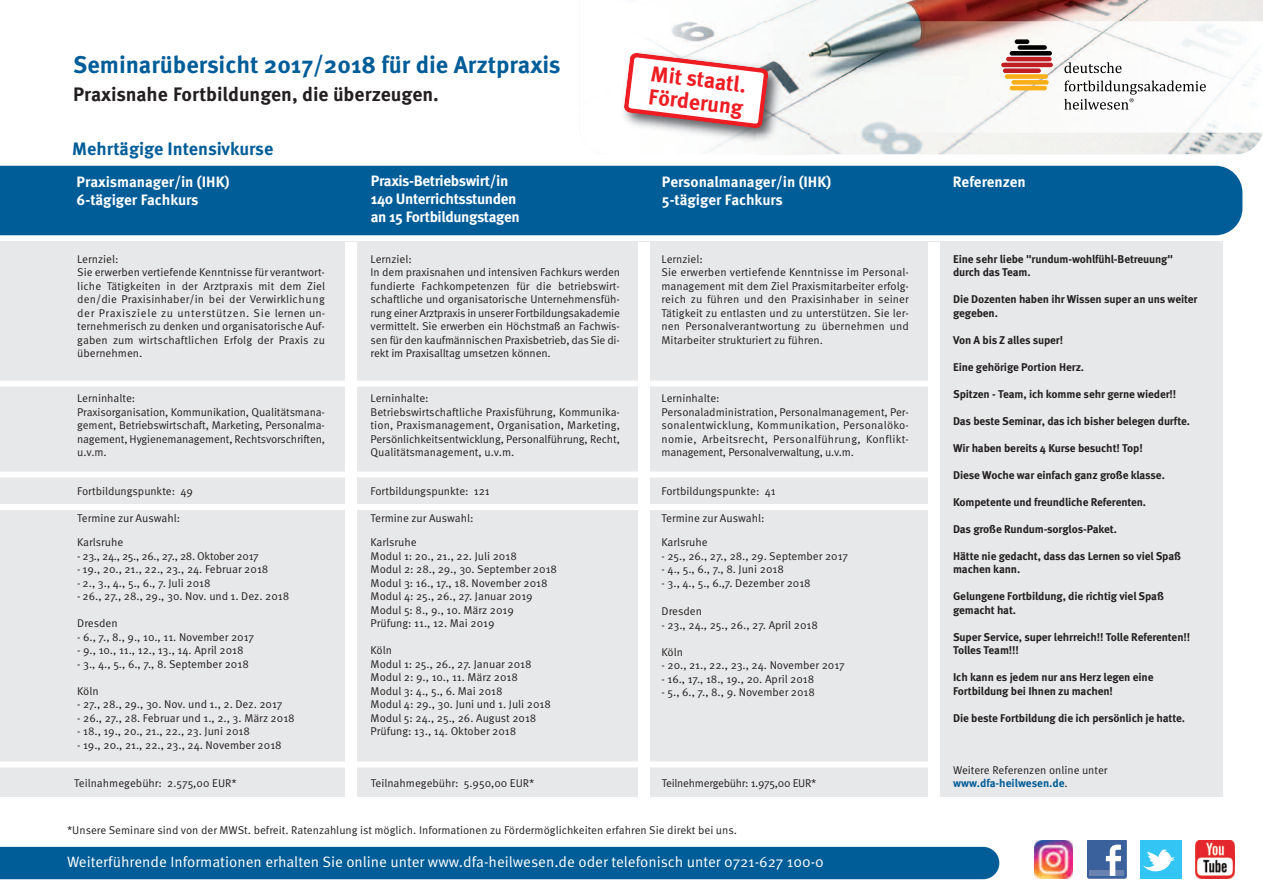
<style>
.page{position:relative;width:1263px;height:893px;background:#fff}
.page>*{position:absolute;margin:0;border:0;box-sizing:border-box;transform-origin:0 0}
.t1{font:700 24px "Meta OT";color:#015d98}
.t2{font:700 21.9px/23.1px "Meta Plus";color:#ee1d23}
.t3{font:700 19.5px "Meta OT";color:#231f20}
.t4{font:700 18px "Meta OT";color:#015d98}
.t5{font:700 15px/18px "Meta OT";letter-spacing:-.01em;color:#fff}
.t6{font:15px "Meta OT Norm";color:#fff}
.t7{font:11.25px/13.5px "Meta OT Norm";color:#231f20}
.t8{font:700 11.25px/13.5px "Meta OT";letter-spacing:-.01em;color:#231f20}
.t9{font:11.25px "Meta OT Norm";letter-spacing:-.03em;color:#231f20}
.t10{font:11.25px "Meta OT Norm";letter-spacing:-.025em;color:#231f20}
.t11{font:700 11.25px "Meta OT";color:#015d98}
.s1{font-family:"Meta OT Norm";font-weight:400;color:#231f20}
</style>
<div class="page">
<img style="left:671px;top:0;width:592px;height:154px">
<img style="left:756px;top:21px;width:507px;height:112px">
<svg style="left:1064px;top:62px;width:57px;height:11px"></svg>
<svg style="left:1064px;top:81px;width:142px;height:29px"></svg>
<div style="left:1015px;top:39px;width:14px;height:5px;background:#000;border-radius:2px"></div>
<div style="left:1017px;top:45px;width:30px;height:5px;background:#000;border-radius:2px"></div>
<div style="left:1010px;top:51px;width:42px;height:5px;background:#000;border-radius:2px"></div>
<hr style="left:1006px;top:57px;width:46px;height:4px;background:#bf1e23;border-radius:2px">
<hr style="left:1001px;top:63px;width:52px;height:4px;background:#bf1e23;border-radius:2px">
<div style="left:1003px;top:68px;width:38px;height:5px;background:#bf1e23;border-radius:2px"></div>
<div style="left:1005px;top:74px;width:43px;height:5px;background:#faaf18;border-radius:2px"></div>
<div style="left:1011px;top:80px;width:38px;height:5px;background:#faaf18;border-radius:2px"></div>
<hr style="left:1010px;top:86px;width:37px;height:4px;background:#faaf18;border-radius:2px">
<svg style="left:1087px;top:840px;width:39px;height:39px;background:#617faf"></svg>
<div style="left:1141px;top:840px;width:40px;height:39px;background:#33c5f3"></div>
<svg style="left:1143px;top:849px;width:32px;height:23px"></svg>
<img style="left:1196px;top:840px;width:38px;height:38px">
<div style="left:0;top:242px;width:1223px;height:555px;background:#e7e8e9"></div>
<div style="left:0;top:381px;width:931px;height:6px;background:#fff"></div>
<div style="left:0;top:471px;width:934px;height:6px;background:#fff"></div>
<div style="left:0;top:504px;width:934px;height:6px;background:#fff"></div>
<div style="left:0;top:761px;width:934px;height:6px;background:#fff"></div>
<div style="left:0;top:166px;width:1242px;height:69px;background:#015d98"></div>
<div style="left:345px;top:242px;width:11px;height:573px;background:#fff"></div>
<div style="left:928px;top:242px;width:12px;height:573px;background:#fff"></div>
<div style="left:638px;top:242px;width:11px;height:573px;background:#fff"></div>
<div style="left:0;top:847px;width:999px;height:32px;background:#015d98"></div>
<img style="left:1034px;top:840px;width:38px;height:39px">
<img style="left:650px;top:37px;width:160px;height:118px">
<svg style="left:623px;top:52px;width:146px;height:77px"></svg>
<h1 class="t1" style="left:73px;top:55px;width:489px">Seminarübersicht 2017/2018 für die Arztpraxis</h1>
<h3 class="t3" style="left:73px;top:87px;width:367px">Praxisnahe Fortbildungen, die überzeugen.</h3>
<h3 class="t4" style="left:72px;top:142px;width:203px">Mehrtägige Intensivkurse</h3>
<h2 class="t2" style="left:652px;top:62px;width:97px;rotate:7deg">Mit staatl.<br>Förderung</h2>
<h3 class="t5" style="left:77px;top:174px;width:154px">Praxismanager/in (IHK)<br>6-tägiger Fachkurs</h3>
<h3 class="t5" style="left:371px;top:173px;width:150px">Praxis-Betriebswirt/in<br>140 Unterrichtsstunden an 15 Fortbildungstagen</h3>
<h3 class="t5" style="left:662px;top:174px;width:171px">Personalmanager/in (IHK)<br>5-tägiger Fachkurs</h3>
<h3 class="t5" style="left:953px;top:174px;width:75px">Referenzen</h3>
<p class="t7" style="left:77px;top:253px;width:249px">Lernziel:<br>Sie erwerben vertiefende Kenntnisse für verantwort&shy;liche Tätigkeiten in der Arztpraxis mit dem Ziel den/die Praxisinhaber/in bei der Verwirklichung der Praxisziele zu unterstützen. Sie lernen un&shy;ternehmerisch zu denken und organisatorische Auf&shy;gaben zum wirtschaftlichen Erfolg der Praxis zu übernehmen.</p>
<p class="t7" style="left:77px;top:393px;width:249px">Lerninhalte:<br>Praxisorganisation, Kommunikation, Qualitätsmana&shy;gement, Betriebswirtschaft, Marketing, Personalma&shy;nagement, Hygienemanagement, Rechtsvorschriften, u.v.m.</p>
<p class="t7" style="left:77px;top:486px;width:117px">Fortbildungspunkte: 49</p>
<p class="t7" style="left:77px;top:507px;width:104px;line-height:24px">Termine zur Auswahl:<br>Karlsruhe</p>
<p class="t9" style="left:77px;top:552px;width:183px">- 23., 24., 25., 26., 27., 28. Oktober 2017</p>
<p class="t7" style="left:77px;top:564px;width:193px">- 19., 20., 21., 22., 23., 24. Februar 2018</p>
<p class="t7" style="left:77px;top:577px;width:135px">- 2., 3., 4., 5., 6., 7. Juli 2018</p>
<p class="t7" style="left:77px;top:591px;width:214px">- 26., 27., 28., 29., 30. Nov. und 1. Dez. 2018</p>
<p class="t7" style="left:77px;top:618px;width:42px">Dresden</p>
<p class="t7" style="left:77px;top:631px;width:178px">- 6., 7., 8., 9., 10., 11. November 2017</p>
<p class="t7" style="left:77px;top:645px;width:168px">- 9., 10., 11., 12., 13., 14. April 2018</p>
<p class="t7" style="left:77px;top:658px;width:173px">- 3., 4., 5., 6., 7., 8. September 2018</p>
<p class="t7" style="left:77px;top:685px;width:23px">Köln</p>
<p class="t7" style="left:77px;top:699px;width:207px">- 27., 28., 29., 30. Nov. und 1., 2. Dez. 2017</p>
<p class="t7" style="left:77px;top:712px;width:219px">- 26., 27., 28. Februar und 1., 2., 3. März 2018</p>
<p class="t7" style="left:77px;top:726px;width:174px">- 18., 19., 20., 21., 22., 23. Juni 2018</p>
<p class="t7" style="left:77px;top:739px;width:206px">- 19., 20., 21., 22., 23., 24. November 2018</p>
<p class="t7" style="left:371px;top:253px;width:251px">Lernziel:<br>In dem praxisnahen und intensiven Fachkurs werden fundierte Fachkompetenzen für die betriebswirt&shy;schaftliche und organisatorische Unternehmensfüh&shy;rung einer Arztpraxis in unserer Fortbildungsakademie vermittelt. Sie erwerben ein Höchstmaß an Fachwis&shy;sen für den kaufmännischen Praxisbetrieb, das Sie di&shy;rekt im Praxisalltag umsetzen können.</p>
<p class="t7" style="left:371px;top:393px;width:251px">Lerninhalte:<br>Betriebswirtschaftliche Praxisführung, Kommunika&shy;tion, Praxismanagement, Organisation, Marketing, Persönlichkeitsentwicklung, Personalführung, Recht, Qualitätsmanagement, u.v.m.</p>
<p class="t7" style="left:371px;top:486px;width:121px">Fortbildungspunkte: 121</p>
<p class="t7" style="left:371px;top:507px;width:104px;line-height:24px">Termine zur Auswahl:<br>Karlsruhe</p>
<p class="t7" style="left:371px;top:550px;width:188px">Modul 1: 20., 21., 22. Juli 2018<br>Modul 2: 28., 29., 30. September 2018<br>Modul 3: 16., 17., 18. November 2018<br>Modul 4: 25., 26., 27. Januar 2019<br>Modul 5: 8., 9., 10. März 2019<br>Prüfung: 11., 12. Mai 2019</p>
<p class="t7" style="left:371px;top:645px;width:182px">Köln<br>Modul 1: 25., 26., 27. Januar 2018<br>Modul 2: 9., 10., 11. März 2018<br>Modul 3: 4., 5., 6. Mai 2018<br>Modul 4: 29., 30. Juni und 1. Juli 2018<br>Modul 5: 24., 25., 26. August 2018<br>Prüfung: 13., 14. Oktober 2018</p>
<p class="t7" style="left:662px;top:253px;width:249px">Lernziel:<br>Sie erwerben vertiefende Kenntnisse im Personal&shy;management mit dem Ziel Praxismitarbeiter erfolg&shy;reich zu führen und den Praxisinhaber in seiner Tätigkeit zu entlasten und zu unterstützen. Sie ler&shy;nen Personalverantwortung zu übernehmen und Mitarbeiter strukturiert zu führen.</p>
<p class="t7" style="left:662px;top:393px;width:249px">Lerninhalte:<br>Personaladministration, Personalmanagement, Per&shy;sonalentwicklung, Kommunikation, Personalöko&shy;nomie, Arbeitsrecht, Personalführung, Konflikt&shy;management, Personalverwaltung, u.v.m.</p>
<p class="t7" style="left:662px;top:486px;width:116px">Fortbildungspunkte: 41</p>
<p class="t7" style="left:662px;top:507px;width:104px;line-height:24px">Termine zur Auswahl:<br>Karlsruhe</p>
<p class="t7" style="left:662px;top:550px;width:188px">- 25., 26., 27., 28., 29. September 2017</p>
<p class="t7" style="left:662px;top:564px;width:124px">- 4., 5., 6., 7., 8. Juni 2018</p>
<p class="t7" style="left:662px;top:577px;width:151px">- 3., 4., 5., 6.,7. Dezember 2018</p>
<p class="t7" style="left:662px;top:606px;width:42px">Dresden</p>
<p class="t7" style="left:662px;top:619px;width:158px">- 23., 24., 25., 26., 27. April 2018</p>
<p class="t7" style="left:662px;top:646px;width:23px">Köln</p>
<p class="t7" style="left:662px;top:660px;width:185px">- 20., 21., 22., 23., 24. November 2017</p>
<p class="t7" style="left:662px;top:673px;width:154px">- 16., 17., 18., 19., 20. April 2018</p>
<p class="t7" style="left:662px;top:687px;width:155px">- 5., 6., 7., 8., 9. November 2018</p>
<p class="t7" style="left:74px;top:778px;width:164px">Teilnahmegebühr: 2.575,00 EUR*</p>
<p class="t7" style="left:371px;top:778px;width:165px">Teilnahmegebühr: 5.950,00 EUR*</p>
<p class="t10" style="left:662px;top:779px;width:156px">Teilnehmergebühr: 1.975,00 EUR*</p>
<p class="t7" style="left:67px;top:824px;width:671px">*Unsere Seminare sind von der MWSt. befreit. Ratenzahlung ist möglich. Informationen zu Fördermöglichkeiten erfahren Sie direkt bei uns.</p>
<h3 class="t6" style="left:67px;top:856px;width:758px">Weiterführende Informationen erhalten Sie online unter www.dfa-heilwesen.de oder telefonisch unter 0721-627 100-0</h3>
<p class="t8" style="left:953px;top:253px;width:221px">Eine sehr liebe "rundum-wohlfühl-Betreuung" durch das Team.</p>
<p class="t8" style="left:953px;top:293px;width:246px">Die Dozenten haben ihr Wissen super an uns weiter gegeben.</p>
<p class="t8" style="left:953px;top:334px;width:112px">Von A bis Z alles super!</p>
<p class="t8" style="left:953px;top:361px;width:133px">Eine gehörige Portion Herz.</p>
<p class="t8" style="left:953px;top:388px;width:225px">Spitzen - Team, ich komme sehr gerne wieder!!</p>
<p class="t8" style="left:953px;top:415px;width:238px">Das beste Seminar, das ich bisher belegen durfte.</p>
<p class="t8" style="left:953px;top:442px;width:191px">Wir haben bereits 4 Kurse besucht! Top!</p>
<p class="t8" style="left:953px;top:469px;width:213px">Diese Woche war einfach ganz große klasse.</p>
<p class="t8" style="left:953px;top:496px;width:195px">Kompetente und freundliche Referenten.</p>
<p class="t8" style="left:953px;top:523px;width:165px">Das große Rundum-sorglos-Paket.</p>
<p class="t8" style="left:953px;top:550px;width:229px">Hätte nie gedacht, dass das Lernen so viel Spaß machen kann.</p>
<p class="t8" style="left:953px;top:590px;width:212px">Gelungene Fortbildung, die richtig viel Spaß gemacht hat.</p>
<p class="t8" style="left:953px;top:631px;width:239px">Super Service, super lehrreich!! Tolle Referenten!!<br>Tolles Team!!!</p>
<p class="t8" style="left:953px;top:671px;width:202px">Ich kann es jedem nur ans Herz legen eine<br>Fortbildung bei Ihnen zu machen!</p>
<p class="t8" style="left:953px;top:712px;width:233px">Die beste Fortbildung die ich persönlich je hatte.</p>
<p class="t7" style="left:953px;top:764px;width:156px">Weitere Referenzen online unter</p>
<p class="t11" style="left:953px;top:779px;width:116px">www.dfa-heilwesen.de<span class="s1">.</span></p>
</div>
